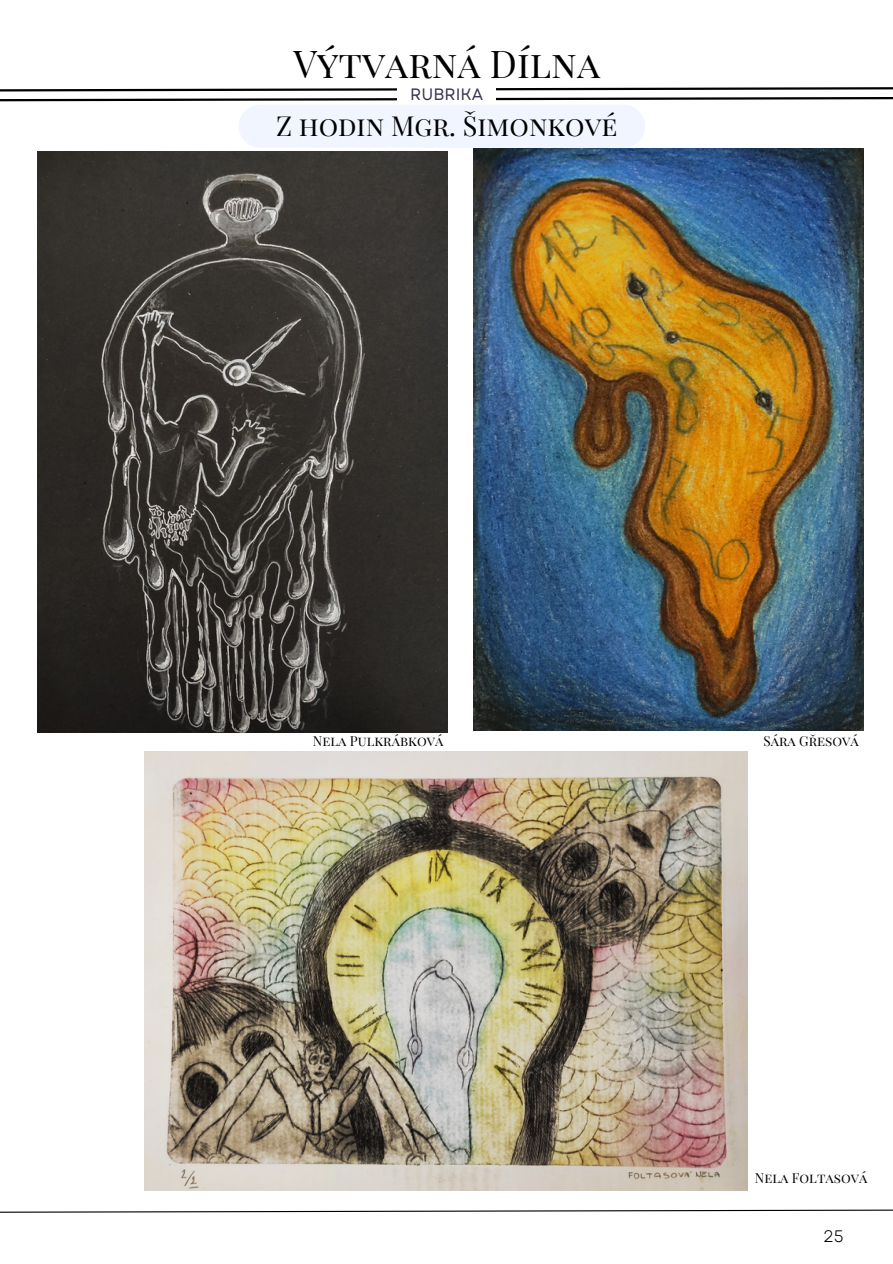
<style>
.page{position:relative;width:893px;height:1264px;background:#fff}
.page>*{position:absolute;margin:0;border:0;box-sizing:border-box;transform-origin:0 0}
.t1{font:37.5px "Playfair Display SC";color:#000}
.t2{font:27px "Playfair Display SC";color:#000}
.t3{font:16.65px "Garet";color:#000}
.t4{font:16.5px "Garet";color:#3b3753}
.t5{font:13.5px "Playfair Display SC";color:#000}
</style>
<div class="page">
<svg style="left:0;top:1209px;width:892px;height:4px"></svg>
<img style="left:144px;top:751px;width:603px;height:438px">
<img style="left:474px;top:149px;width:389px;height:581px">
<img style="left:37px;top:151px;width:410px;height:582px">
<svg style="left:0;top:87px;width:892px;height:61px"></svg>
<p class="t1" style="left:293px;top:37px;width:308px">Výtvarná Dílna</p>
<p class="t4" style="left:410px;top:83px;width:74px">RUBRIKA</p>
<p class="t2" style="left:276px;top:106px;width:343px">Z hodin Mgr. Šimonkové</p>
<p class="t5" style="left:313px;top:731px;width:132px">Nela Pulkrábková</p>
<p class="t5" style="left:763px;top:731px;width:97px">Sára Gřesová</p>
<p class="t5" style="left:754px;top:1168px;width:114px">Nela Foltasová</p>
<h2 class="t3" style="left:823px;top:1223px;width:22px">25</h2>
</div>
